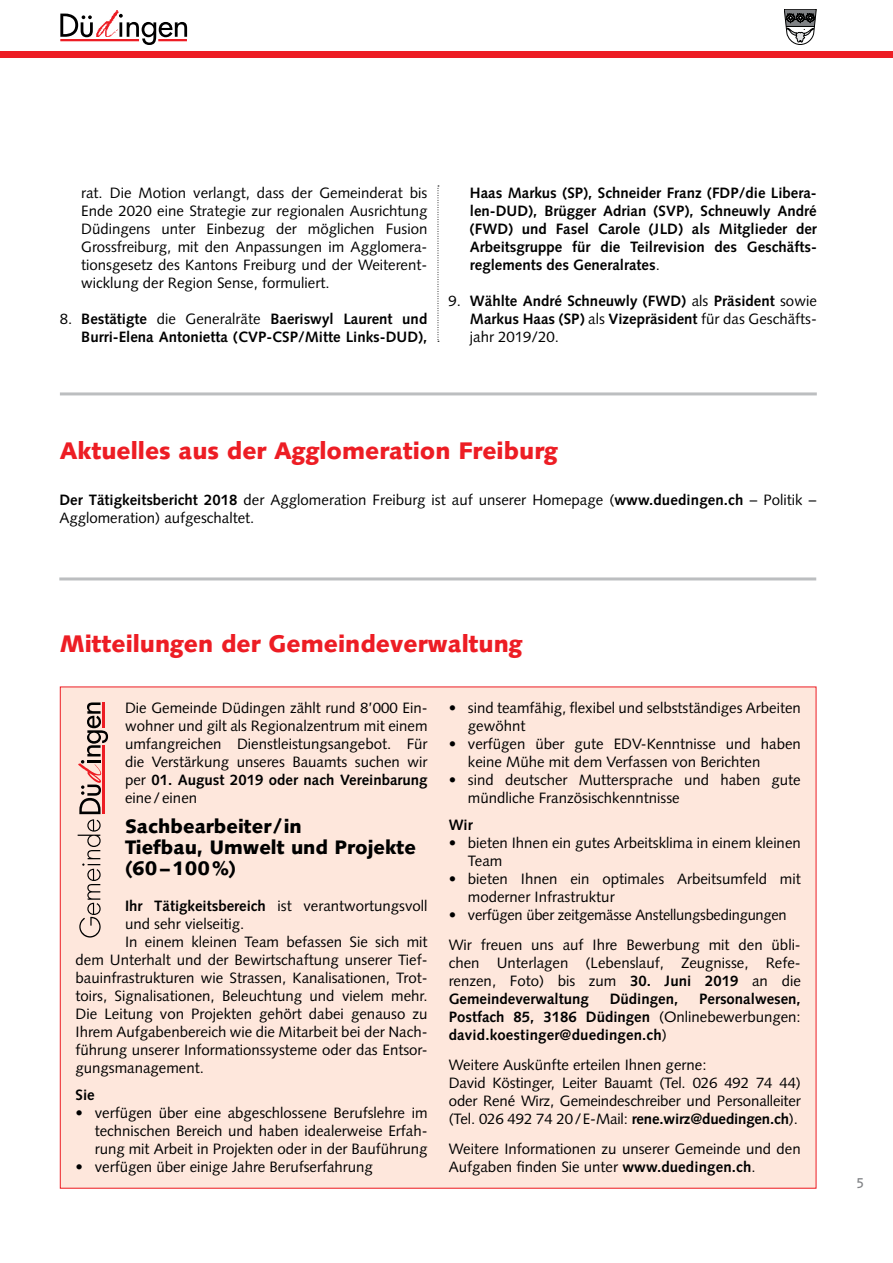
<style>
.page{position:relative;width:893px;height:1263px;background:#fff}
.page>*{position:absolute;margin:0;border:0;box-sizing:border-box;transform-origin:0 0}
.t1{font:900 24px "Syntax";color:#ed1d24}
.t2{font:900 19.5px/21px "Syntax";color:#000}
.t3{font:15px/18px "Syntax";color:#000}
.t4{font:700 15px/18px "Syntax";color:#000;text-align:justify}
.t5{font:13.5px "OCRB";color:#808285}
.s1{font-weight:400}
.s2{font-weight:700}
</style>
<div class="page">
<div style="left:0;top:51px;width:893px;height:7px;background:#ed1d24"></div>
<svg style="left:784px;top:9px;width:32px;height:36px"></svg>
<svg style="left:60px;top:14px;width:33px;height:23px"></svg>
<svg style="left:119px;top:14px;width:68px;height:31px"></svg>
<img style="left:96px;top:10px;width:24px;height:27px">
<hr style="left:60px;top:39px;width:79px;height:2px;background:#ed1d24">
<svg style="left:438px;top:186px;width:1px;height:156px"></svg>
<hr style="left:60px;top:392px;width:757px;height:3px;background:#bcbec0">
<hr style="left:59px;top:577px;width:757px;height:3px;background:#bcbec0">
<div style="left:60px;top:687px;width:756px;height:501px;background:#fee7dc"></div>
<svg style="left:78px;top:702px;width:30px;height:235px"></svg>
<p class="t3" style="left:81px;top:183px;width:348px;text-align:justify">rat. Die Motion verlangt, dass der Gemeinderat bis Ende 2020 eine Strategie zur regionalen Ausrichtung Düdingens unter Einbezug der möglichen Fusion Grossfreiburg, mit den Anpassungen im Agglomera&shy;tionsgesetz des Kantons Freiburg und der Weiterent&shy;wicklung der Region Sense, formuliert.</p>
<p class="t4" style="left:60px;top:310px;width:369px;text-align:right"><span class="s1">8.</span> Bestätigte <span class="s1">die Generalräte</span> Baeriswyl Laurent und<br>Burri-Elena Antonietta (CVP-CSP/Mitte Links-DUD),</p>
<p class="t4" style="left:470px;top:184px;width:348px;text-align:left">Haas Markus (SP), Schneider Franz (FDP/die Libera&shy;len-DUD), Brügger Adrian (SVP), Schneuwly André (FWD) und Fasel Carole (JLD) als Mitglieder der Arbeitsgruppe für die Teilrevision des Geschäfts&shy;reglements des Generalrates<span class="s1">.</span></p>
<p class="t4" style="left:470px;top:292px;width:348px;text-indent:-21px"><span class="s1">9.</span> Wählte André Schneuwly (FWD) <span class="s1">als</span> Präsident <span class="s1">sowie </span>Markus Haas (SP) <span class="s1">als</span> Vizepräsident <span class="s1">für das Geschäfts&shy;jahr 2019/20.</span></p>
<h1 class="t1" style="left:60px;top:436px;width:500px">Aktuelles aus der Agglomeration Freiburg</h1>
<p class="t3" style="left:59px;top:491px;width:758px"><span class="s2">Der Tätigkeitsbericht 2018</span> der Agglomeration Freiburg ist auf unserer Homepage (<span class="s2">www.duedingen.ch</span> – Politik –<br>Agglomeration) aufgeschaltet.</p>
<h1 class="t1" style="left:60px;top:630px;width:464px">Mitteilungen der Gemeindeverwaltung</h1>
<p class="t3" style="left:125px;top:699px;width:304px;text-align:justify">Die Gemeinde Düdingen zählt rund 8’000 Ein&shy;wohner und gilt als Regionalzentrum mit einem umfangreichen Dienstleistungsangebot. Für die Verstärkung unseres Bauamts suchen wir per <span class="s2">01. August 2019 oder nach Vereinbarung </span>eine/ einen</p>
<h2 class="t2" style="left:125px;top:816px;width:293px">Sachbearbeiter /in<br>Tiefbau, Umwelt und Projekte (60–100%)</h2>
<p class="t3" style="left:125px;top:897px;width:304px"><span class="s2">Ihr Tätigkeitsbereich</span> ist verantwortungsvoll</p>
<p class="t3" style="left:125px;top:915px;width:121px">und sehr vielseitig.</p>
<p class="t3" style="left:125px;top:933px;width:304px">In einem kleinen Team befassen Sie sich mit</p>
<p class="t3" style="left:76px;top:951px;width:353px">dem Unterhalt und der Bewirtschaftung unserer Tief-</p>
<p class="t3" style="left:76px;top:969px;width:353px">bauinfrastrukturen wie Strassen, Kanalisationen, Trot-</p>
<p class="t3" style="left:76px;top:987px;width:353px">toirs, Signalisationen, Beleuchtung und vielem mehr.</p>
<p class="t3" style="left:76px;top:1005px;width:353px">Die Leitung von Projekten gehört dabei genauso zu</p>
<p class="t3" style="left:76px;top:1023px;width:354px">Ihrem Aufgabenbereich wie die Mitarbeit bei der Nach-</p>
<p class="t3" style="left:76px;top:1041px;width:353px">führung unserer Informationssysteme oder das Entsor-</p>
<p class="t3" style="left:76px;top:1059px;width:130px">gungsmanagement.</p>
<p class="t4" style="left:76px;top:1086px;width:21px">Sie</p>
<p class="t3" style="left:95px;top:1104px;width:334px;text-align:justify;text-indent:-19px">• verfügen über eine abgeschlossene Berufslehre im technischen Bereich und haben idealerweise Erfah&shy;rung mit Arbeit in Projekten oder in der Bauführung</p>
<p class="t3" style="left:76px;top:1158px;width:299px">• verfügen über einige Jahre Berufserfahrung</p>
<p class="t3" style="left:468px;top:699px;width:334px;text-indent:-19px">• sind teamfähig, flexibel und selbstständiges Arbeiten gewöhnt</p>
<p class="t3" style="left:468px;top:735px;width:334px;text-indent:-19px">• verfügen über gute EDV-Kenntnisse und haben keine Mühe mit dem Verfassen von Berichten</p>
<p class="t3" style="left:468px;top:771px;width:334px;text-indent:-19px">• sind deutscher Muttersprache und haben gute mündliche Französischkenntnisse</p>
<p class="t4" style="left:449px;top:816px;width:25px">Wir</p>
<p class="t3" style="left:468px;top:834px;width:334px;text-indent:-19px">• bieten Ihnen ein gutes Arbeitsklima in einem kleinen<br>Team</p>
<p class="t3" style="left:468px;top:870px;width:334px;text-indent:-19px">• bieten Ihnen ein optimales Arbeitsumfeld mit moderner Infrastruktur</p>
<p class="t3" style="left:449px;top:900px;width:353px;line-height:30px">• verfügen über zeitgemässe Anstellungsbedingungen<br>Wir freuen uns auf Ihre Bewerbung mit den übli-</p>
<p class="t3" style="left:449px;top:954px;width:354px;text-align:justify">chen Unterlagen (Lebenslauf, Zeugnisse, Refe&shy;renzen, Foto) bis zum <span class="s2">30. Juni 2019</span> an die <span class="s2">Gemeindeverwaltung</span></p>
<p class="t4" style="left:449px;top:990px;width:353px;text-indent:250px">Personalwesen, Postfach 85, 3186 Düdingen <span class="s1">(Onlinebewerbungen: </span>david.koestinger@duedingen.ch<span class="s1">)</span></p>
<p class="t3" style="left:449px;top:1056px;width:354px">Weitere Auskünfte erteilen Ihnen gerne:<br>David Köstinger, Leiter Bauamt (Tel. 026 492 74 44) oder René Wirz, Gemeindeschreiber und Personalleiter (Tel. 026 492 74 20/E-Mail: <span class="s2">rene.wirz@duedingen.ch</span>).</p>
<p class="t3" style="left:449px;top:1140px;width:353px">Weitere Informationen zu unserer Gemeinde und den<br>Aufgaben finden Sie unter <span class="s2">www.duedingen.ch</span>.</p>
<p class="t4" style="left:610px;top:990px;width:70px">Düdingen,</p>
<p class="t5" style="left:855px;top:1176px;width:11px">5</p>
</div>
